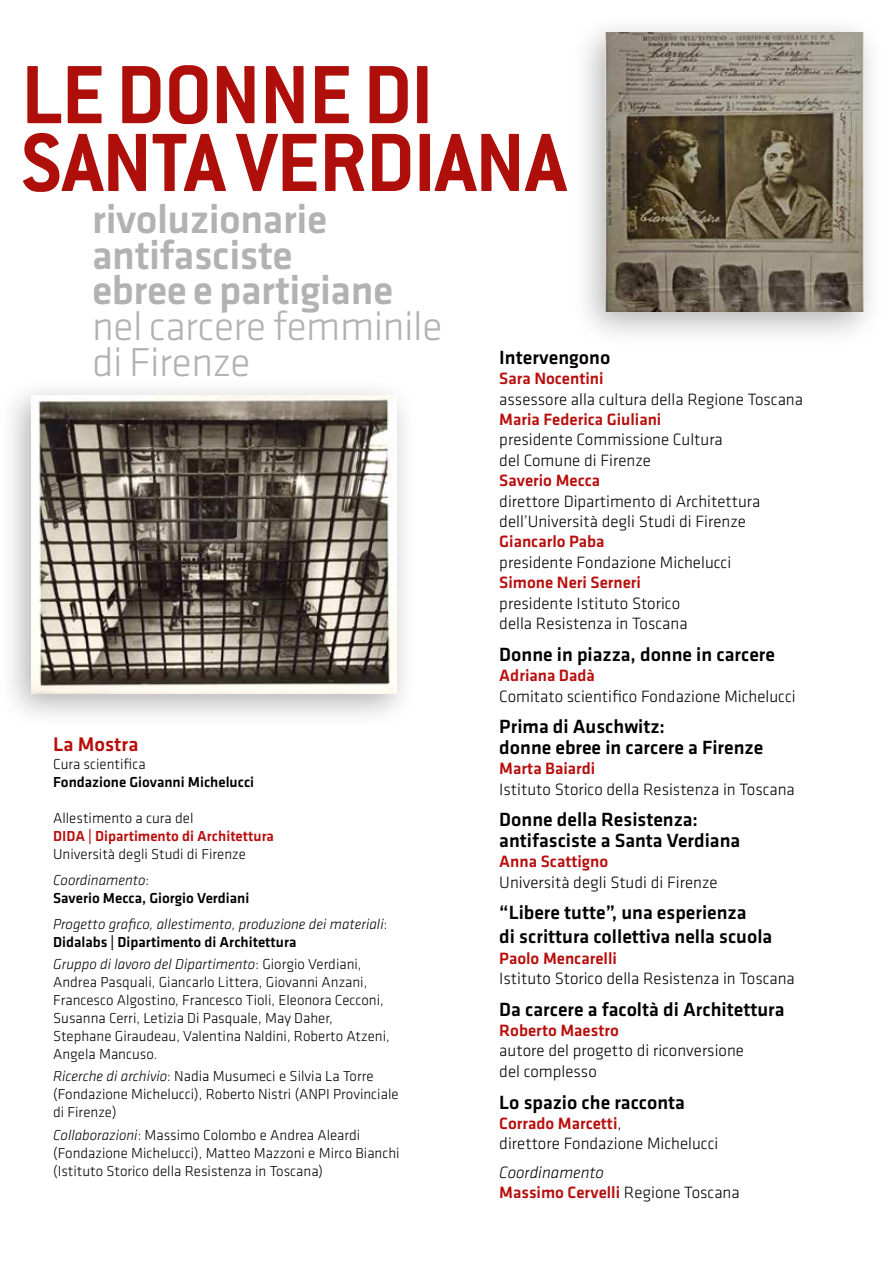
<style>
.page{position:relative;width:893px;height:1263px;background:#fff}
.page>*{position:absolute;margin:0;border:0;box-sizing:border-box;transform-origin:0 0}
.t1{font:700 90.6px/67.8px "Conduit ITC";letter-spacing:-.01em;color:#ae0f0a}
.t2{font:500 41.85px/35.7px "Klavika";letter-spacing:-.01em;color:#b3b2b2}
.t3{font:300 41.85px/35.7px "Klavika";letter-spacing:-.01em;color:#b3b2b2}
.t4{font:500 20.4px "Klavika";color:#b70e0c}
.t5{font:500 19.8px/20.4px "Klavika";color:#000}
.t6{font:300 16.95px/20.4px "Klavika";color:#000}
.t7{font:500 16.95px/20.4px "Klavika";color:#b70e0c}
.t8{font:300 15px/18px "Klavika";color:#000}
.t9{font:500 15px/22.2px "Klavika";color:#000}
.t10{font:italic 300 15px/26.2px "Klavika";color:#000}
.t11{font:500 15px "Klavika";color:#b70e0c}
.s1{font-weight:500;color:#b70e0c}
.s2{font-weight:300;font-style:italic;color:#000}
.s3{font-weight:300;color:#000}
.s4{font-style:italic}
.s5{font-weight:500;font-style:normal}
.s6{font-style:normal}
.s7{font-weight:300;font-style:italic}
.s8{font-weight:300}
</style>
<div class="page">
<div style="left:0;top:376px;width:418px;height:353px;background:#000;opacity:.3"></div>
<img style="left:31px;top:396px;width:366px;height:297px">
<div style="left:570px;top:13px;width:315px;height:336px;background:#000;opacity:.3"></div>
<img style="left:606px;top:33px;width:257px;height:278px">
<h1 class="t1" style="left:21px;top:59px;width:547px">LE DONNE DI<br>SANTA VERDIANA</h1>
<h2 class="t2" style="left:92px;top:202px;width:302px">rivoluzionarie antifasciste ebree e partigiane</h2>
<h2 class="t3" style="left:92px;top:309px;width:352px">nel carcere femminile di Firenze</h2>
<h3 class="t5" style="left:499px;top:347px;width:113px">Intervengono</h3>
<p class="t7" style="left:499px;top:369px;width:106px">Sara Nocentini</p>
<p class="t6" style="left:499px;top:389px;width:305px">assessore alla cultura della Regione Toscana</p>
<p class="t7" style="left:499px;top:410px;width:164px">Maria Federica Giuliani</p>
<p class="t6" style="left:499px;top:430px;width:225px">presidente Commissione Cultura del Comune di Firenze</p>
<p class="t7" style="left:499px;top:471px;width:102px">Saverio Mecca</p>
<p class="t6" style="left:499px;top:491px;width:263px">direttore Dipartimento di Architettura dell’Università degli Studi di Firenze</p>
<p class="t7" style="left:499px;top:532px;width:107px">Giancarlo Paba</p>
<p class="t6" style="left:499px;top:552px;width:233px">presidente Fondazione Michelucci</p>
<p class="t7" style="left:499px;top:573px;width:143px">Simone Neri Serneri</p>
<p class="t6" style="left:499px;top:593px;width:190px">presidente Istituto Storico della Resistenza in Toscana</p>
<h3 class="t5" style="left:499px;top:644px;width:277px">Donne in piazza, donne in carcere</h3>
<p class="t7" style="left:499px;top:666px;width:97px">Adriana Dadà</p>
<p class="t6" style="left:499px;top:686px;width:298px">Comitato scientifico Fondazione Michelucci</p>
<h3 class="t5" style="left:499px;top:717px;width:265px">Prima di Auschwitz:<br>donne ebree in carcere a Firenze</h3>
<p class="t7" style="left:499px;top:759px;width:98px">Marta Baiardi</p>
<p class="t6" style="left:499px;top:779px;width:297px">Istituto Storico della Resistenza in Toscana</p>
<h3 class="t5" style="left:499px;top:810px;width:242px">Donne della Resistenza: antifasciste a Santa Verdiana</h3>
<p class="t7" style="left:499px;top:852px;width:110px">Anna Scattigno</p>
<p class="t6" style="left:499px;top:872px;width:220px">Università degli Studi di Firenze</p>
<h3 class="t5" style="left:499px;top:901px;width:274px;line-height:23.9px">“Libere tutte”, una esperienza<br>di scrittura collettiva nella scuola</h3>
<p class="t7" style="left:499px;top:948px;width:119px">Paolo Mencarelli</p>
<p class="t6" style="left:499px;top:968px;width:297px">Istituto Storico della Resistenza in Toscana</p>
<h3 class="t5" style="left:499px;top:999px;width:287px">Da carcere a facoltà di Architettura</h3>
<p class="t7" style="left:499px;top:1020px;width:121px">Roberto Maestro</p>
<p class="t6" style="left:499px;top:1041px;width:246px">autore del progetto di riconversione del complesso</p>
<h3 class="t5" style="left:499px;top:1092px;width:187px">Lo spazio che racconta</h3>
<p class="t6" style="left:499px;top:1113px;width:221px"><span class="s1">Corrado Marcetti</span>,<br>direttore Fondazione Michelucci</p>
<p class="t7" style="left:499px;top:1162px;width:242px"><span class="s2">Coordinamento<br></span>Massimo Cervelli <span class="s3">Regione Toscana</span></p>
<h3 class="t4" style="left:53px;top:733px;width:87px">La Mostra</h3>
<p class="t8" style="left:53px;top:755px;width:94px">Cura scientifica</p>
<p class="t9" style="left:53px;top:771px;width:203px">Fondazione Giovanni Michelucci</p>
<p class="t8" style="left:53px;top:809px;width:142px">Allestimento a cura del</p>
<p class="t11" style="left:53px;top:827px;width:222px">DIDA | Dipartimento di Architettura</p>
<p class="t8" style="left:53px;top:841px;width:194px;line-height:26.2px">Università degli Studi di Firenze<br><span class="s4">Coordinamento</span>:</p>
<p class="t10" style="left:53px;top:885px;width:336px"><span class="s5">Saverio Mecca, Giorgio Verdiani<br></span>Progetto grafico, allestimento, produzione dei materiali<span class="s6">:</span></p>
<p class="t9" style="left:53px;top:931px;width:310px">Didalabs | Dipartimento di Architettura<br><span class="s7">Gruppo di lavoro del Dipartimento</span><span class="s8">: Giorgio Verdiani,</span></p>
<p class="t8" style="left:53px;top:973px;width:338px">Andrea Pasquali, Giancarlo Littera, Giovanni Anzani, Francesco Algostino, Francesco Tioli, Eleonora Cecconi, Susanna Cerri, Letizia Di Pasquale, May Daher, Stephane Giraudeau, Valentina Naldini, Roberto Atzeni, Angela Mancuso.</p>
<p class="t8" style="left:53px;top:1068px;width:347px"><span class="s4">Ricerche di archivio</span>: Nadia Musumeci e Silvia La Torre (Fondazione Michelucci), Roberto Nistri (ANPI Provinciale di Firenze)</p>
<p class="t8" style="left:53px;top:1126px;width:348px"><span class="s4">Collaborazioni</span>: Massimo Colombo e Andrea Aleardi (Fondazione Michelucci), Matteo Mazzoni e Mirco Bianchi (Istituto Storico della Resistenza in Toscana)</p>
</div>
